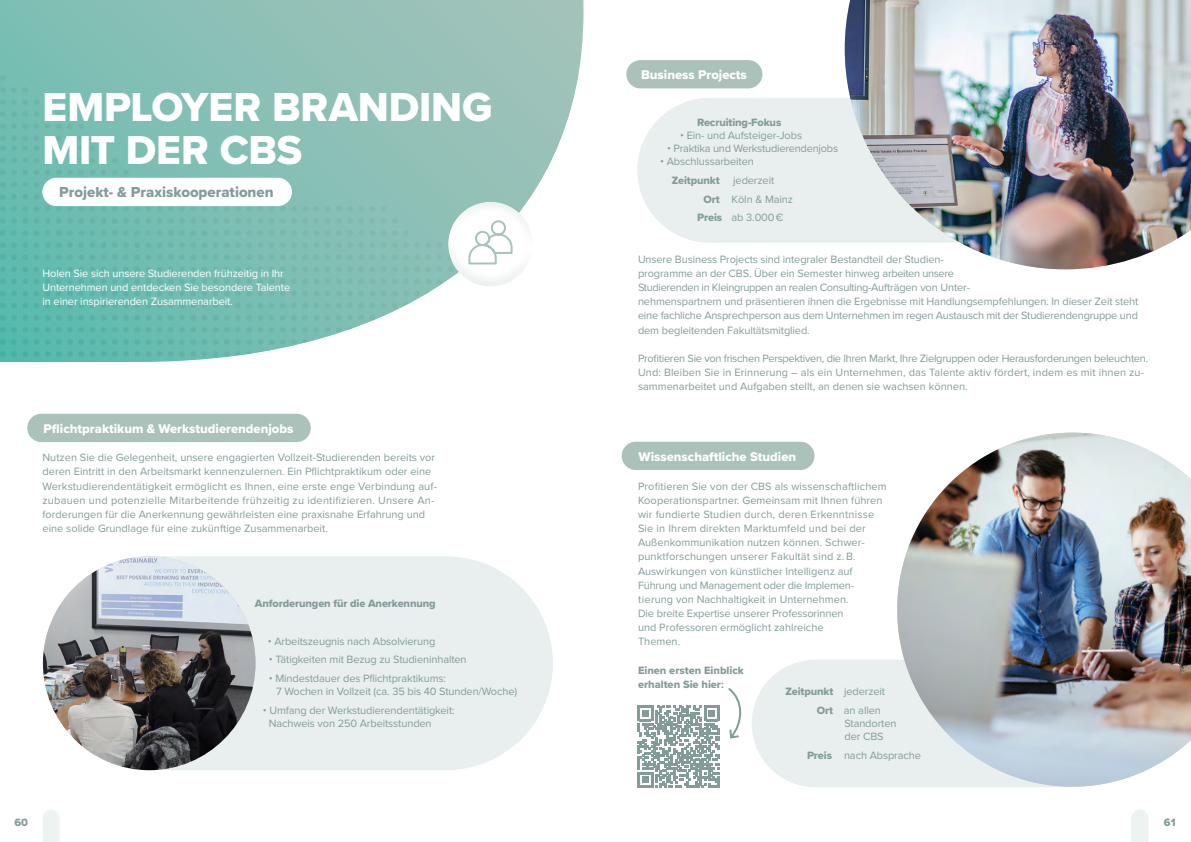
<style>
.page{position:relative;width:1191px;height:842px;background:#fff}
.page>*{position:absolute;margin:0;border:0;box-sizing:border-box;transform-origin:0 0}
.t1{font:42px/42.5px "Proxima Nova Extrabld";letter-spacing:-.005em;color:#fff}
.t2{font:15px "Proxima Nova Extrabld";color:#839c9a}
.t3{font:13px "Proxima Nova Extrabld";color:#fff}
.t4{font:11px/14.2px "Proxima Nova";letter-spacing:-.01em;color:#839c9a}
.t5{font:11px/14.2px "Proxima Nova";letter-spacing:-.01em;color:#fff}
.t6{font:11px/14.2px "Proxima Nova Extrabld";letter-spacing:-.01em;color:#839c9a}
.s1{font-family:"Proxima Nova"}
.s2{font-family:"Proxima Nova Extrabld"}
.s3{font-family:"Proxima Nova";font-weight:700}
</style>
<div class="page">
<svg style="left:1131px;top:810px;width:17px;height:32px"></svg>
<svg style="left:43px;top:810px;width:17px;height:32px"></svg>
<div style="left:43px;top:556px;width:510px;height:214px;background:#e9efee;border-radius:107px"></div>
<img style="left:43px;top:556px;width:212px;height:214px">
<svg style="left:0;top:0;width:583px;height:362px;background:#95c6bd"></svg>
<svg style="left:0;top:75px;width:6px;height:6px"></svg>
<svg style="left:0;top:99px;width:50px;height:6px"></svg>
<svg style="left:0;top:87px;width:28px;height:6px"></svg>
<svg style="left:0;top:111px;width:73px;height:6px"></svg>
<svg style="left:0;top:124px;width:84px;height:5px"></svg>
<svg style="left:0;top:136px;width:106px;height:15px;background:#70baaf"></svg>
<svg style="left:0;top:158px;width:118px;height:5px"></svg>
<svg style="left:0;top:327px;width:577px;height:6px"></svg>
<svg style="left:0;top:351px;width:583px;height:6px"></svg>
<svg style="left:0;top:339px;width:583px;height:6px"></svg>
<div style="left:27px;top:414px;width:284px;height:28px;background:#abc2bb;border-radius:14px"></div>
<svg style="left:0;top:170px;width:565px;height:150px"></svg>
<div style="left:626px;top:60px;width:136px;height:28px;background:#abc2bb;border-radius:14px"></div>
<div style="left:621px;top:442px;width:193px;height:28px;background:#abc2bb;border-radius:14px"></div>
<div style="left:637px;top:98px;width:445px;height:145px;background:#e9efee;border-radius:72px"></div>
<img style="left:844px;top:0;width:347px;height:269px">
<div style="left:751px;top:660px;width:387px;height:127px;background:#e9efee;border-radius:64px"></div>
<img style="left:897px;top:433px;width:294px;height:354px">
<svg style="left:637px;top:706px;width:82px;height:81px"></svg>
<svg style="left:728px;top:688px;width:14px;height:51px"></svg>
<h1 class="t1" style="left:42px;top:85px;width:451px">EMPLOYER BRANDING<br>MIT DER CBS</h1>
<h2 class="t2" style="left:59px;top:181px;width:216px">Projekt- &amp; Praxiskooperationen</h2>
<p class="t5" style="left:43px;top:266px;width:249px">Holen Sie sich unsere Studierenden frühzeitig in Ihr<br>Unternehmen und entdecken Sie besondere Talente in einer inspirierenden Zusammenarbeit.</p>
<p class="t3" style="left:44px;top:419px;width:251px">Pflichtpraktikum &amp; Werkstudierendenjobs</p>
<p class="t4" style="left:43px;top:450px;width:396px">Nutzen Sie die Gelegenheit, unsere engagierten Vollzeit-Studierenden bereits vor deren Eintritt in den Arbeitsmarkt kennenzulernen. Ein Pflichtpraktikum oder eine Werkstudierendentätigkeit ermöglicht es Ihnen, eine erste enge Verbindung auf&shy;zubauen und potenzielle Mitarbeitende frühzeitig zu identifizieren. Unsere An&shy;forderungen für die Anerkennung gewährleisten eine praxisnahe Erfahrung und eine solide Grundlage für eine zukünftige Zusammenarbeit.</p>
<p class="t6" style="left:255px;top:596px;width:182px">Anforderungen für die Anerkennung</p>
<p class="t4" style="left:268px;top:633px;width:169px">• Arbeitszeugnis nach Absolvierung</p>
<p class="t4" style="left:269px;top:652px;width:199px">• Tätigkeiten mit Bezug zu Studieninhalten</p>
<p class="t4" style="left:276px;top:671px;width:243px;line-height:13px;text-indent:-7px">• Mindestdauer des Pflichtpraktikums:<br>7 Wochen in Vollzeit (ca. 35 bis 40 Stunden/Woche)</p>
<p class="t4" style="left:269px;top:703px;width:187px;line-height:13px;text-indent:-6px">• Umfang der Werkstudierendentätigkeit:<br>Nachweis von 250 Arbeitsstunden</p>
<p class="t3" style="left:641px;top:64px;width:107px">Business Projects</p>
<p class="t6" style="left:697px;top:116px;width:86px">Recruiting-Fokus</p>
<p class="t4" style="left:680px;top:128px;width:123px">• Ein- und Aufsteiger-Jobs</p>
<p class="t4" style="left:667px;top:141px;width:172px">• Praktika und Werkstudierendenjobs</p>
<p class="t4" style="left:660px;top:154px;width:95px">• Abschlussarbeiten</p>
<p class="t6" style="left:671px;top:173px;width:104px">Zeitpunkt <span class="s1">jederzeit</span></p>
<p class="t4" style="left:697px;top:189px;width:97px;line-height:18.7px;text-indent:6px"><span class="s2">Ort</span> Köln &amp; Mainz<br><span class="s2">Preis</span> ab 3.000 €</p>
<p class="t4" style="left:638px;top:252px;width:502px">Unsere Business Projects sind integraler Bestandteil der Studien-<br>programme an der CBS. Ü ber ein Semester hinweg arbeiten unsere<br>Studierenden in Kleingruppen an realen Consulting-Aufträgen von Unter-<br>nehmenspartnern und präsentieren ihnen die Ergebnisse mit Handlungsempfehlungen. In dieser Zeit steht eine fachliche Ansprechperson aus dem Unternehmen im regen Austausch mit der Studierendengruppe und dem begleitenden Fakultätsmitglied.</p>
<p class="t4" style="left:638px;top:351px;width:512px">Profitieren Sie von frischen Perspektiven, die Ihren Markt, Ihre Zielgruppen oder Herausforderungen beleuchten.<br>Und: Bleiben Sie in Erinnerung – als ein Unternehmen, das Talente aktiv fördert, indem es mit ihnen zu&shy;sammenarbeitet und Aufgaben stellt, an denen sie wachsen können.</p>
<p class="t3" style="left:638px;top:447px;width:159px">Wissenschaftliche Studien</p>
<p class="t4" style="left:638px;top:478px;width:250px">Profitieren Sie von der CBS als wissenschaftlichem Kooperationspartner. Gemeinsam mit Ihnen führen wir fundierte Studien durch, deren Erkenntnisse Sie in Ihrem direkten Marktumfeld und bei der Außenkommunikation nutzen können. Schwer&shy;punktforschungen unserer Fakultät sind z. B.<br>Auswirkungen von künstlicher Intelligenz auf Führung und Management oder die Implemen&shy;tierung von Nachhaltigkeit in Unternehmen.<br>Die breite Expertise unserer Professorinnen<br>und Professoren ermöglicht zahlreiche<br>Themen.</p>
<p class="t6" style="left:638px;top:663px;width:107px">Einen ersten Einblick erhalten Sie hier<span class="s3">:</span></p>
<p class="t6" style="left:785px;top:684px;width:101px">Zeitpunkt <span class="s1">jederzeit</span></p>
<p class="t4" style="left:844px;top:703px;width:54px;line-height:13px;text-indent:-27px"><span class="s2">Ort</span> an allen<br>Standorten der CBS</p>
<p class="t4" style="left:807px;top:747px;width:115px"><span class="s2">Preis</span> nach Absprache</p>
<p class="t6" style="left:14px;top:815px;width:15px">60</p>
<p class="t6" style="left:1163px;top:815px;width:13px">61</p>
</div>
